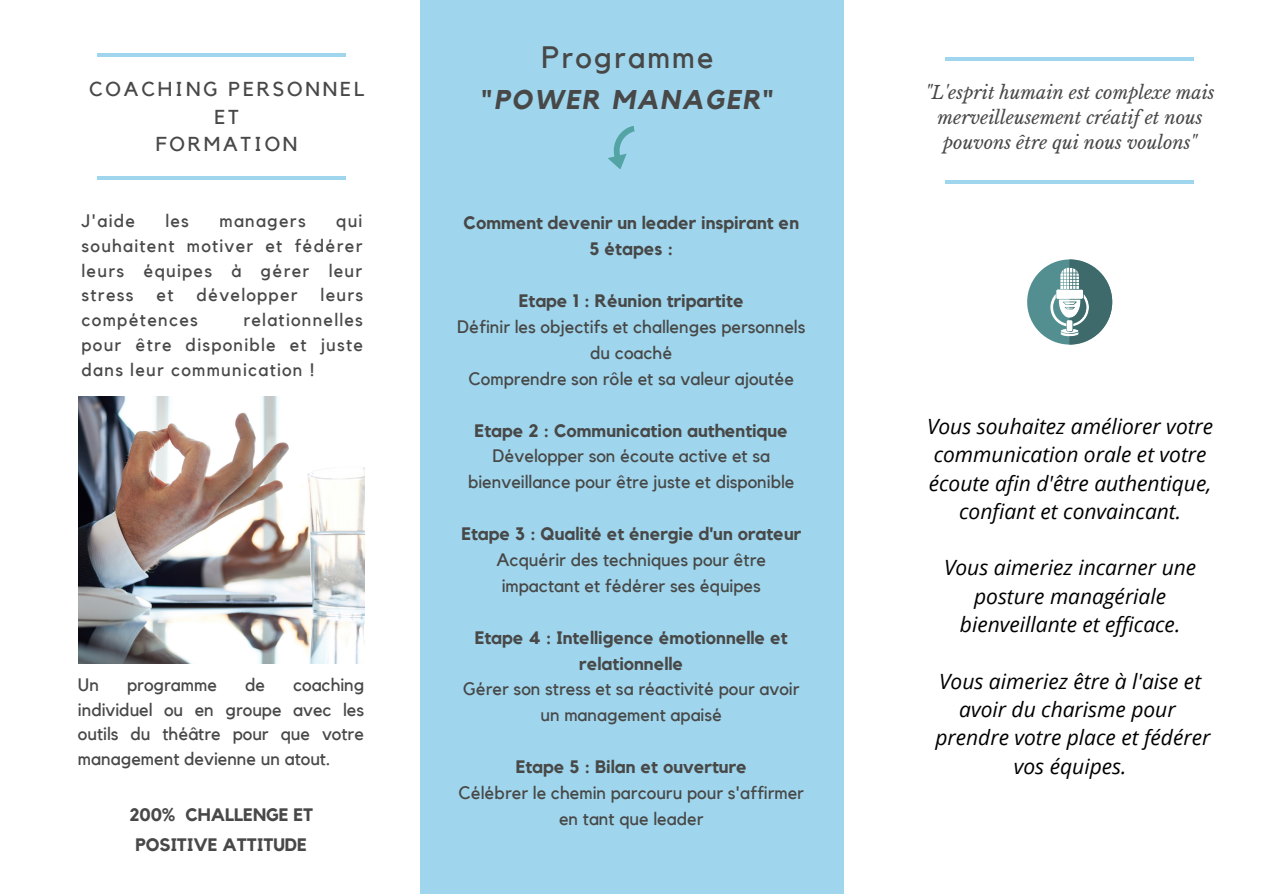
<style>
.page{position:relative;width:1263px;height:894px;background:#fff}
.page>*{position:absolute;margin:0;border:0;box-sizing:border-box;transform-origin:0 0}
.t1{font:30.9px "Kollektif";letter-spacing:.07em;color:#474847}
.t2{font:italic 700 27px "Kollektif";letter-spacing:.07em;color:#474847}
.t3{font:italic 21px/28.2px "Open Sans";color:#000;text-align:center}
.t4{font:20.1px/27.3px "Kollektif";letter-spacing:.14em;color:#474847;text-align:center}
.t5{font:18px/25.8px "Kollektif";color:#474847;text-align:center}
.t6{font:700 18px/25.8px "Kollektif";color:#474847;text-align:center}
.t7{font:italic 18px/25.2px "Libre Baskerville";color:#474847;text-align:center}
.t8{font:18px "Kollektif";letter-spacing:.07em;color:#474847}
.s1{font-style:normal}
</style>
<div class="page">
<div style="left:421px;top:0;width:422px;height:893px;background:#a0d6ed"></div>
<hr style="left:97px;top:176px;width:248px;height:3px;background:#a0d6ed">
<hr style="left:97px;top:53px;width:248px;height:3px;background:#a0d6ed">
<hr style="left:945px;top:180px;width:249px;height:3px;background:#a0d6ed">
<hr style="left:945px;top:57px;width:249px;height:3px;background:#a0d6ed">
<svg style="left:608px;top:126px;width:27px;height:43px"></svg>
<svg style="left:1027px;top:259px;width:85px;height:85px"></svg>
<img style="left:78px;top:396px;width:287px;height:267px">
<p class="t4" style="left:89px;top:76px;width:277px">COACHING PERSONNEL<br>ET<br>FORMATION</p>
<p class="t5" style="left:82px;top:208px;width:55px">J'aide</p>
<p class="t5" style="left:165px;top:208px;width:25px">les</p>
<p class="t8" style="left:219px;top:212px;width:88px">managers</p>
<p class="t5" style="left:82px;top:209px;width:282px;line-height:24.8px;text-align:justify;text-indent:255px">qui souhaitent motiver et fédérer leurs équipes à gérer leur stress</p>
<p class="t5" style="left:157px;top:283px;width:18px">et</p>
<p class="t8" style="left:196px;top:287px;width:103px">développer</p>
<p class="t5" style="left:321px;top:283px;width:44px">leurs</p>
<p class="t8" style="left:82px;top:311px;width:118px">compétences</p>
<p class="t5" style="left:82px;top:308px;width:283px;line-height:24.8px;text-align:justify;text-indent:162px">relationnelles pour être disponible et juste dans leur communication !</p>
<p class="t5" style="left:78px;top:673px;width:288px;line-height:24.5px;text-align:justify;text-indent:215px">coaching individuel ou en groupe avec les outils du théâtre pour que votre management devienne un atout.</p>
<p class="t6" style="left:129px;top:800px;width:185px;line-height:29.7px">200% CHALLENGE ET<br>POSITIVE ATTITUDE</p>
<p class="t5" style="left:78px;top:672px;width:23px">Un</p>
<p class="t5" style="left:127px;top:672px;width:91px">programme</p>
<p class="t5" style="left:245px;top:672px;width:21px">de</p>
<h1 class="t1" style="left:541px;top:43px;width:174px">Programme</h1>
<h2 class="t2" style="left:481px;top:87px;width:294px"><span class="s1">"</span>POWER MANAGER<span class="s1">"</span></h2>
<p class="t7" style="left:925px;top:80px;width:291px">"L'esprit humain est complexe mais merveilleusement créatif et nous pouvons être qui nous voulons"</p>
<p class="t6" style="left:463px;top:211px;width:337px">Comment devenir un leader inspirant en<br>5 étapes :</p>
<p class="t6" style="left:519px;top:288px;width:227px">Etape 1 : Réunion tripartite</p>
<p class="t5" style="left:457px;top:314px;width:350px">Définir les objectifs et challenges personnels du coaché<br>Comprendre son rôle et sa valeur ajoutée</p>
<p class="t6" style="left:475px;top:418px;width:315px">Etape 2 : Communication authentique</p>
<p class="t5" style="left:468px;top:444px;width:328px">Développer son écoute active et sa bienveillance pour être juste et disponible</p>
<p class="t6" style="left:461px;top:521px;width:341px">Etape 3 : Qualité et énergie d'un orateur</p>
<p class="t5" style="left:496px;top:547px;width:271px;text-align:left">Acquérir des techniques pour être impactant et fédérer ses équipes</p>
<p class="t6" style="left:475px;top:625px;width:315px">Etape 4 : Intelligence émotionnelle et relationnelle</p>
<p class="t5" style="left:463px;top:676px;width:338px">Gérer son stress et sa réactivité pour avoir un management apaisé</p>
<p class="t6" style="left:516px;top:754px;width:233px">Etape 5 : Bilan et ouverture</p>
<p class="t5" style="left:458px;top:780px;width:347px">Célébrer le chemin parcouru pour s'affirmer en tant que leader</p>
<p class="t3" style="left:927px;top:411px;width:288px">Vous souhaitez améliorer votre communication orale et votre écoute afin d'être authentique, confiant et convaincant.</p>
<p class="t3" style="left:944px;top:553px;width:254px">Vous aimeriez incarner une posture managériale bienveillante et efficace.</p>
<p class="t3" style="left:935px;top:666px;width:276px">Vous aimeriez être à l'aise et avoir du charisme pour prendre votre place et fédérer vos équipes.</p>
</div>
